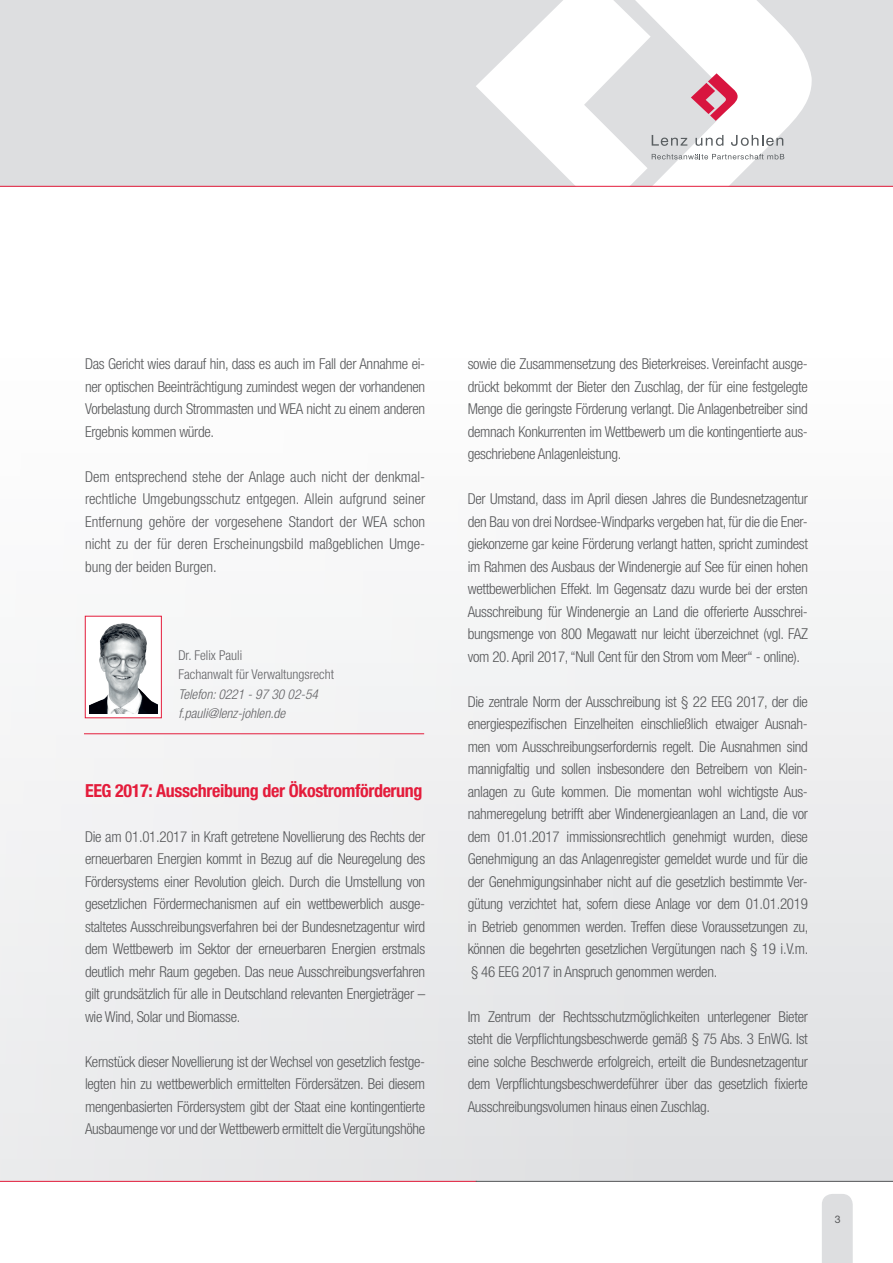
<style>
.page{position:relative;width:893px;height:1263px;background:#fff}
.page>*{position:absolute;margin:0;border:0;box-sizing:border-box;transform-origin:0 0}
.t1{font:700 condensed 18px "Helvetica Neue LT Std";letter-spacing:-.02em;color:#e41c3b}
.t2{font:300 condensed 15px/22.5px "Helvetica Neue LT Std";letter-spacing:-.02em;color:#57585a;text-align:justify}
.t3{font:italic 300 condensed 13.5px/19.5px "Helvetica Neue LT Std";color:#636366}
.t4{font:300 condensed 13.5px/19.5px "Helvetica Neue LT Std";color:#636366}
.t5{font:10.5px "Helvetica Neue LT Std";color:#57585a}
</style>
<div class="page">
<div style="left:0;top:0;width:893px;height:187px;background:#dddee0"></div>
<svg style="left:784px;top:28px;width:29px;height:158px"></svg>
<div style="left:0;top:344px;width:893px;height:837px;background:linear-gradient(to bottom,#fefefe,#e2e3e5)"></div>
<svg style="left:476px;top:0;width:308px;height:186px"></svg>
<div style="left:85px;top:616px;width:77px;height:102px;background:#fff;border:1px solid #e41c3b"></div>
<img style="left:89px;top:623px;width:68px;height:91px">
<hr style="left:84px;top:733px;width:340px;height:1px;background:#e41c3b">
<hr style="left:0;top:1181px;width:477px;height:1px;background:#e41c3b">
<hr style="left:0;top:186px;width:893px;height:1px;background:#e41c3b">
<hr style="left:476px;top:1181px;width:417px;height:1px;background:#57585a">
<div style="left:822px;top:1194px;width:31px;height:69px;background:#dddee0"></div>
<p class="t2" style="left:85px;top:352px;width:342px">Das Gericht wies darauf hin, dass es auch im Fall der Annahme ei&shy;ner optischen Beeinträchtigung zumindest wegen der vorhandenen Vorbelastung durch Strommasten und WEA nicht zu einem anderen Ergebnis kommen würde.</p>
<p class="t2" style="left:85px;top:465px;width:342px">Dem entsprechend stehe der Anlage auch nicht der denkmal&shy;rechtliche Umgebungsschutz entgegen. Allein aufgrund seiner Entfernung gehöre der vorgesehene Standort der WEA schon nicht zu der für deren Erscheinungsbild maßgeblichen Umge&shy;bung der beiden Burgen.</p>
<p class="t4" style="left:178px;top:645px;width:157px">Dr. Felix Pauli<br>Fachanwalt für Verwaltungsrecht</p>
<p class="t3" style="left:178px;top:684px;width:141px">Telefon: 0221 - 97 30 02-54 f.pauli@lenz-johlen.de</p>
<p class="t1" style="left:85px;top:779px;width:339px">EEG 2017: Ausschreibung der Ökostromförderung</p>
<p class="t2" style="left:85px;top:825px;width:342px">Die am 01.01.2017 in Kraft getretene Novellierung des Rechts der erneuerbaren Energien kommt in Bezug auf die Neuregelung des Fördersystems einer Revolution gleich. Durch die Umstellung von gesetzlichen Fördermechanismen auf ein wettbewerblich ausge&shy;staltetes Ausschreibungsverfahren bei der Bundesnetzagentur wird dem Wettbewerb im Sektor der erneuerbaren Energien erstmals deutlich mehr Raum gegeben. Das neue Ausschreibungsverfahren gilt grundsätzlich für alle in Deutschland relevanten Energieträger – wie Wind, Solar und Biomasse.</p>
<p class="t2" style="left:85px;top:1050px;width:342px">Kernstück dieser Novellierung ist der Wechsel von gesetzlich festge&shy;legten hin zu wettbewerblich ermittelten Fördersätzen. Bei diesem mengenbasierten Fördersystem gibt der Staat eine kontingentierte Ausbaumenge vor und der Wettbewerb ermittelt die Vergütungshöhe</p>
<p class="t2" style="left:468px;top:352px;width:342px">sowie die Zusammensetzung des Bieterkreises. Vereinfacht ausge&shy;drückt bekommt der Bieter den Zuschlag, der für eine festgelegte Menge die geringste Förderung verlangt. Die Anlagenbetreiber sind demnach Konkurrenten im Wettbewerb um die kontingentierte aus&shy;geschriebene Anlagenleistung.</p>
<p class="t2" style="left:468px;top:487px;width:342px">Der Umstand, dass im April diesen Jahres die Bundesnetzagentur den Bau von drei Nordsee-Windparks vergeben hat, für die die Ener&shy;giekonzerne gar keine Förderung verlangt hatten, spricht zumindest im Rahmen des Ausbaus der Windenergie auf See für einen hohen wettbewerblichen Effekt. Im Gegensatz dazu wurde bei der ersten Ausschreibung für Windenergie an Land die offerierte Ausschrei&shy;bungsmenge von 800 Megawatt nur leicht überzeichnet (vgl. FAZ vom 20. April 2017, “Null Cent für den Strom vom Meer“ - online).</p>
<p class="t2" style="left:468px;top:690px;width:342px">Die zentrale Norm der Ausschreibung ist § 22 EEG 2017, der die energiespezifischen Einzelheiten einschließlich etwaiger Ausnah&shy;men vom Ausschreibungserfordernis regelt. Die Ausnahmen sind mannigfaltig und sollen insbesondere den Betreibern von Klein&shy;anlagen zu Gute kommen. Die momentan wohl wichtigste Aus&shy;nahmeregelung betrifft aber Windenergieanlagen an Land, die vor dem 01.01.2017 immissionsrechtlich genehmigt wurden, diese Genehmigung an das Anlagenregister gemeldet wurde und für die der Genehmigungsinhaber nicht auf die gesetzlich bestimmte Ver&shy;gütung verzichtet hat, sofern diese Anlage vor dem 01.01.2019 in Betrieb genommen werden. Treffen diese Voraussetzungen zu, können die begehrten gesetzlichen Vergütungen nach § 19 i.V.m. § 46 EEG 2017 in Anspruch genommen werden.</p>
<p class="t2" style="left:468px;top:1005px;width:342px">Im Zentrum der Rechtsschutzmöglichkeiten unterlegener Bieter steht die Verpflichtungsbeschwerde gemäß § 75 Abs. 3 EnWG. Ist eine solche Beschwerde erfolgreich, erteilt die Bundesnetzagentur dem Verpflichtungsbeschwerdeführer über das gesetzlich fixierte Ausschreibungsvolumen hinaus einen Zuschlag.</p>
<p class="t5" style="left:835px;top:1213px;width:7px">3</p>
</div>
